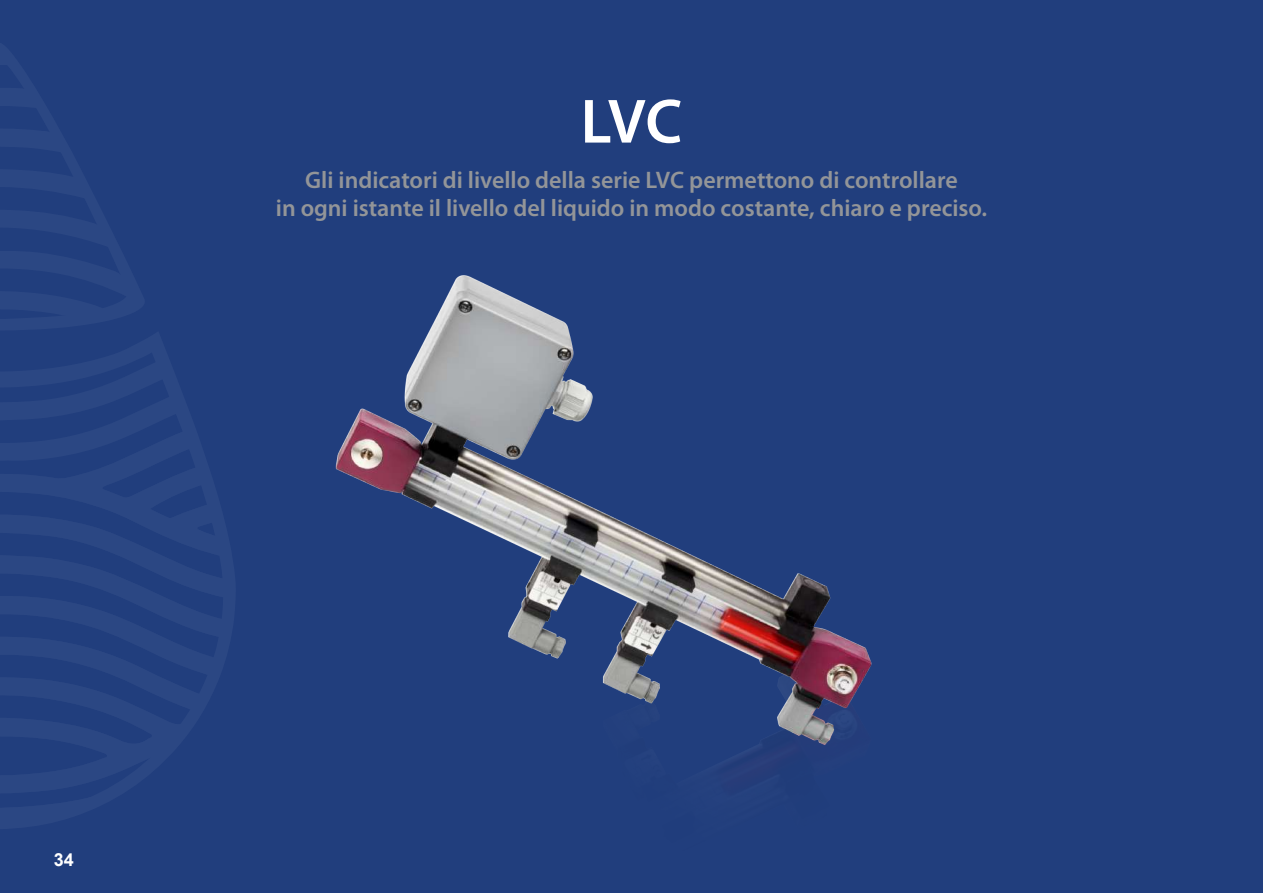
<style>
.page{position:relative;width:1263px;height:893px;background:#213e7d}
.page>*{position:absolute;margin:0;border:0;box-sizing:border-box;transform-origin:0 0}
.t1{font:600 63px "Myriad Pro";color:#fff}
.t2{font:600 24px/28.8px "Myriad Pro";color:#939598;text-align:center}
.t3{font:700 18px "Arial";color:#fff}
</style>
<div class="page">
<svg style="left:0;top:331px;width:148px;height:498px;background:#25427f"></svg>
<svg style="left:0;top:17px;width:146px;height:314px;background:#23407e"></svg>
<img style="left:148px;top:243px;width:802px;height:622px">
<h1 class="t1" style="left:581px;top:81px;width:103px">LVC</h1>
<p class="t2" style="left:276px;top:165px;width:713px">Gli indicatori di livello della serie LVC permettono di controllare<br>in ogni istante il livello del liquido in modo costante, chiaro e preciso.</p>
<p class="t3" style="left:54px;top:849px;width:22px">34</p>
</div>
